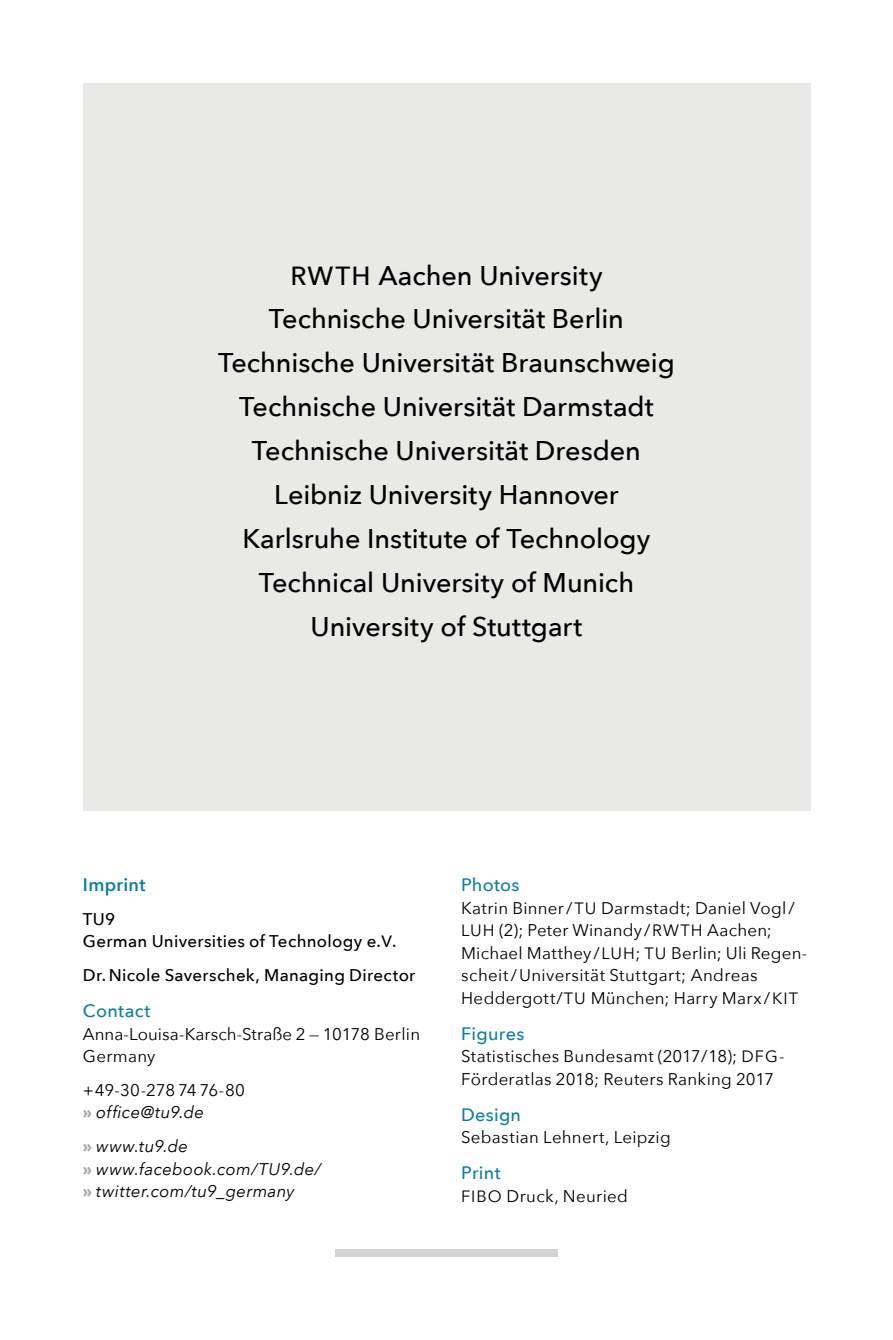
<style>
.page{position:relative;width:893px;height:1340px;background:#fff}
.page>*{position:absolute;margin:0;border:0;box-sizing:border-box;transform-origin:0 0}
.cover_unis{font:500 27px "Avenir Next";color:#000}
.imprint_h3{font:500 18px "Avenir Next";letter-spacing:.015em;color:#0f80a2}
.imprint_h2{font:600 18px "Avenir Next";letter-spacing:.02em;color:#0f80a2}
.imprint_copy{font:16.88px/22.5px "Avenir Next";letter-spacing:.015em;color:#000}
.imprint_copy-2{font:italic 16.88px "Avenir Next";letter-spacing:.015em;color:#000}
.imprint_copy-3{font:500 16.88px/22.5px "Avenir Next";letter-spacing:.02em;color:#000}
.imprint_copy-4{font:16.88px "Avenir Next";letter-spacing:-.01em;color:#000}
.s1{font-size:26.1px}
.s2{font-size:16.43px}
.s3{font-weight:700;font-style:normal;color:#a9a8a6}
</style>
<div class="page">
<div style="left:83px;top:83px;width:727px;height:727px;background:#e9e9e8"></div>
<div style="left:335px;top:1249px;width:223px;height:7px;background:#d3d3d2"></div>
<p class="cover_unis" style="left:290px;top:252px;width:314px"><span class="s1">RWTH</span> Aachen University</p>
<p class="cover_unis" style="left:269px;top:296px;width:357px">Technische Universität Berlin</p>
<p class="cover_unis" style="left:218px;top:340px;width:458px">Technische Universität Braunschweig</p>
<p class="cover_unis" style="left:239px;top:384px;width:416px">Technische Universität Darmstadt</p>
<p class="cover_unis" style="left:252px;top:428px;width:391px">Technische Universität Dresden</p>
<p class="cover_unis" style="left:274px;top:471px;width:346px">Leibniz University Hannover</p>
<p class="cover_unis" style="left:242px;top:515px;width:409px">Karlsruhe Institute of Technology</p>
<p class="cover_unis" style="left:259px;top:559px;width:377px">Technical University of Munich</p>
<p class="cover_unis" style="left:311px;top:603px;width:273px">University of Stuttgart</p>
<p class="imprint_h2" style="left:83px;top:869px;width:64px">Imprint</p>
<p class="imprint_copy-3" style="left:83px;top:907px;width:315px">TU9<br>German Universities of Technology e.<span class="s2">V</span>.</p>
<p class="imprint_copy-3" style="left:83px;top:963px;width:334px">Dr. Nicole Saverschek, Managing Director</p>
<p class="imprint_h3" style="left:83px;top:995px;width:69px">Contact</p>
<p class="imprint_copy" style="left:83px;top:1021px;width:339px">Anna-Louisa-Karsch-Straße 2 — 10178 Berlin<br>Germany</p>
<p class="imprint_copy-4" style="left:83px;top:1075px;width:164px">+49-30-278 74 76-80</p>
<p class="imprint_copy-2" style="left:83px;top:1098px;width:123px"><span class="s3">»</span> office @ tu9.de</p>
<p class="imprint_copy-2" style="left:83px;top:1132px;width:107px"><span class="s3">»</span> www.tu9.de</p>
<p class="imprint_copy-2" style="left:83px;top:1154px;width:240px"><span class="s3">»</span> www.facebook.com/TU9.de/</p>
<p class="imprint_copy-2" style="left:83px;top:1177px;width:213px"><span class="s3">»</span> twitter.com/tu9_germany</p>
<p class="imprint_h3" style="left:461px;top:869px;width:60px">Photos</p>
<p class="imprint_copy" style="left:461px;top:895px;width:346px">Katrin Binner/<span class="s2">TU</span> Darmstadt; Daniel Vogl/ <span class="s2">LUH</span> (2); Peter Winandy/<span class="s2">RWTH</span> Aachen; Michael Matthey/<span class="s2">LUH</span>; <span class="s2">TU</span> Berlin; Uli Regen&shy;scheit/Universität Stuttgart; Andreas Heddergott/<span class="s2">TU</span> München; Harry Marx/<span class="s2">KIT</span></p>
<p class="imprint_h3" style="left:461px;top:1018px;width:65px">Figures</p>
<p class="imprint_copy" style="left:461px;top:1044px;width:322px">Statistisches Bundesamt (2017/18); <span class="s2">DFG</span>--<br>Förderatlas 2018; Reuters Ranking 2017</p>
<p class="imprint_h3" style="left:461px;top:1099px;width:61px">Design</p>
<p class="imprint_copy" style="left:461px;top:1125px;width:211px">Sebastian Lehnert, Leipzig</p>
<p class="imprint_h3" style="left:461px;top:1157px;width:41px">Print</p>
<p class="imprint_copy" style="left:461px;top:1183px;width:168px"><span class="s2">FIBO</span> Druck, Neuried</p>
</div>
